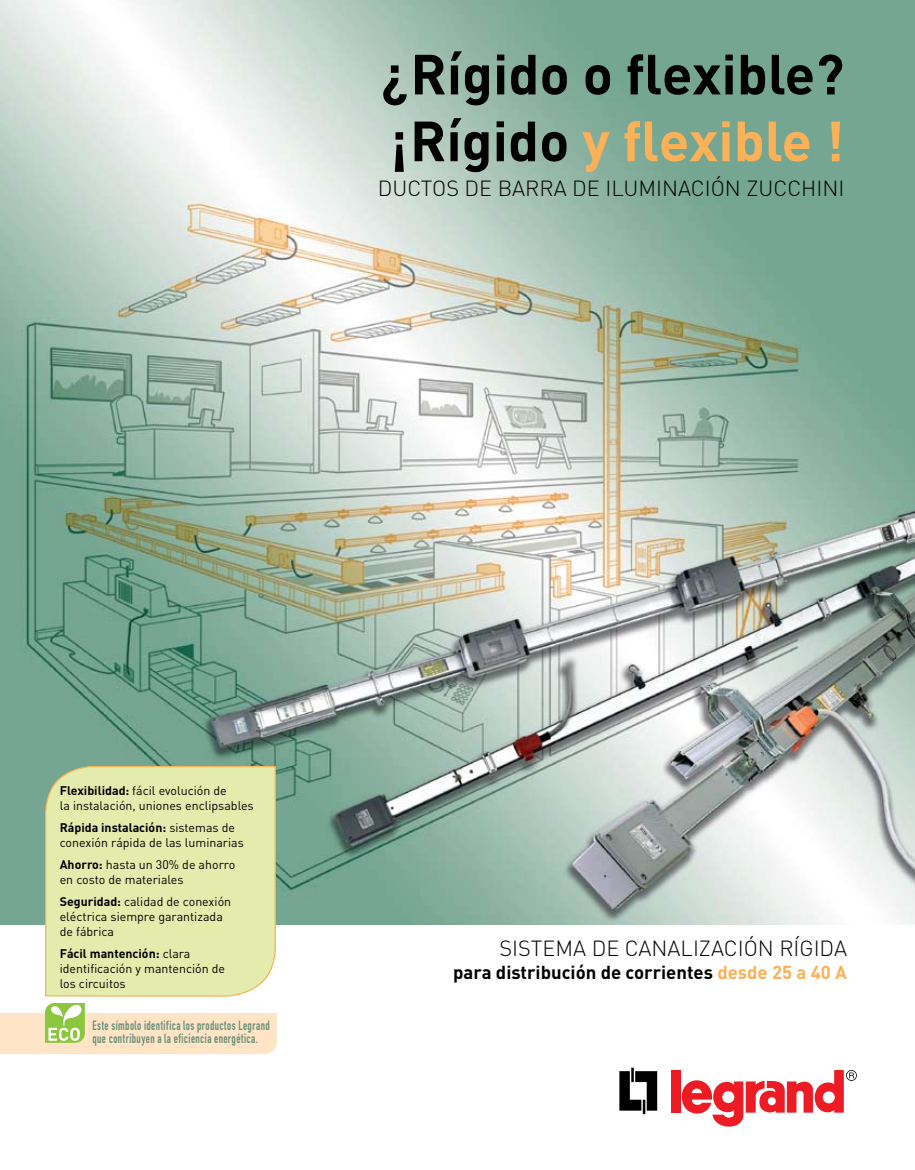
<style>
.page{position:relative;width:915px;height:1170px;background:#fff}
.page>*{position:absolute;margin:0;border:0;box-sizing:border-box;transform-origin:0 0}
.t1{font:700 55.65px/66.8px "DIN";color:#000}
.t2{font:300 21.6px "DIN";color:#000}
.t3{font:700 18.6px "DIN";color:#000}
.t4{font:13.2px/12.3px "DIN Engschrift";letter-spacing:.04em;color:#688f78;scale:.85 1}
.t5{font:12.3px/14.9px "DIN";color:#000}
.s1{color:#fbb157}
.s2{font-weight:700}
</style>
<div class="page">
<img style="left:0;top:0;width:914px;height:924px">
<svg style="left:619px;top:1067px;width:38px;height:43px"></svg>
<hr style="left:642px;top:1099px;width:3px;height:14px;background:#000">
<div style="left:670px;top:1069px;width:10px;height:43px;background:#ed1c24"></div>
<svg style="left:681px;top:1070px;width:175px;height:56px"></svg>
<div style="left:44px;top:765px;width:232px;height:232px;background:#e3ecad"></div>
<svg style="left:0;top:1003px;width:277px;height:51px"></svg>
<h1 class="t1" style="left:381px;top:38px;width:464px">¿Rígido o flexible? ¡Rígido <span class="s1">y flexible !</span></h1>
<h2 class="t2" style="left:378px;top:175px;width:467px">DUCTOS DE BARRA DE ILUMINACIÓN ZUCCHINI</h2>
<p class="t5" style="left:60px;top:782px;width:195px"><span class="s2">Flexibilidad:</span> fácil evolución de<br>la instalación, uniones enclipsables</p>
<p class="t5" style="left:60px;top:819px;width:186px"><span class="s2">Rápida instalación:</span> sistemas de conexión rápida de las luminarias</p>
<p class="t5" style="left:60px;top:856px;width:177px"><span class="s2">Ahorro:</span> hasta un 30% de ahorro en costo de materiales</p>
<p class="t5" style="left:60px;top:893px;width:173px"><span class="s2">Seguridad:</span> calidad de conexión eléctrica siempre garantizada de fábrica</p>
<p class="t5" style="left:60px;top:945px;width:167px"><span class="s2">Fácil mantención:</span> clara identificación y mantención de los circuitos</p>
<p class="t4" style="left:92px;top:1019px;width:210px">Este símbolo identifica los productos Legrand que contribuyen a la eficiencia energética.</p>
<h2 class="t2" style="left:499px;top:935px;width:349px">SISTEMA DE CANALIZACIÓN RÍGIDA</h2>
<h3 class="t3" style="left:453px;top:959px;width:395px">para distribución de corrientes <span class="s1">desde 25 a 40 A</span></h3>
</div>
